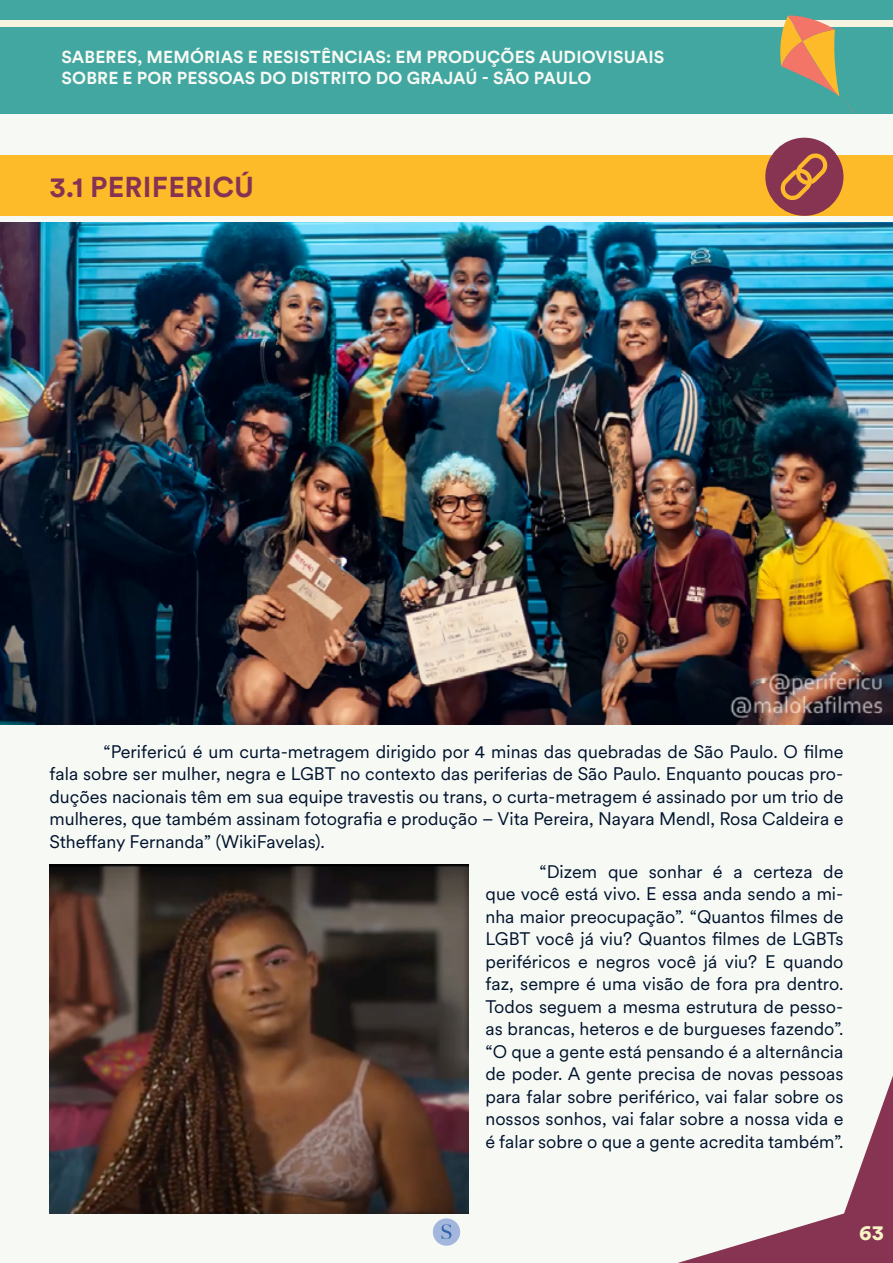
<style>
.page{position:relative;width:893px;height:1263px;background:#f7f9f4}
.page>*{position:absolute;margin:0;border:0;box-sizing:border-box;transform-origin:0 0}
.t1{font:700 28.5px "Circular XX";letter-spacing:.01em;color:#863353}
.t2{font:900 21px "Circular XX";color:#f6f5c6}
.t3{font:18px/22.5px "Circular XX";color:#00122d;text-align:justify}
.t4{font:700 17.25px/20.7px "Circular XX";letter-spacing:.01em;color:#f7f9f4}
</style>
<div class="page">
<div style="left:0;top:0;width:893px;height:113px;background:#42a7a1"></div>
<div style="left:0;top:20px;width:893px;height:7px;background:#f6f3e1"></div>
<svg style="left:678px;top:1076px;width:215px;height:187px"></svg>
<div style="left:433px;top:1218px;width:27px;height:28px;background:#a3b7dc;border-radius:50%"></div>
<svg style="left:441px;top:1224px;width:10px;height:15px"></svg>
<div style="left:0;top:156px;width:893px;height:60px;background:#fdbb2a"></div>
<img style="left:0;top:222px;width:893px;height:502px">
<img style="left:50px;top:864px;width:418px;height:349px">
<div style="left:765px;top:138px;width:78px;height:78px;background:#873453;border-radius:50%"></div>
<svg style="left:777px;top:15px;width:78px;height:186px"></svg>
<p class="t4" style="left:62px;top:46px;width:604px">SABERES, MEMÓRIAS E RESISTÊNCIAS: EM PRODUÇÕES AUDIOVISUAIS<br>SOBRE E POR PESSOAS DO DISTRITO DO GRAJAÚ - SÃO PAULO</p>
<h1 class="t1" style="left:50px;top:168px;width:206px">3.1 PERIFERICÚ</h1>
<p class="t3" style="left:50px;top:739px;width:795px;text-indent:54px">“Perifericú é um curta-metragem dirigido por 4 minas das quebradas de São Paulo. O filme fala sobre ser mulher, negra e LGBT no contexto das periferias de São Paulo. Enquanto poucas pro&shy;duções nacionais têm em sua equipe travestis ou trans, o curta-metragem é assinado por um trio de mulheres, que também assinam fotografia e produção – Vita Pereira, Nayara Mendl, Rosa Caldeira e Stheffany Fernanda” (WikiFavelas).</p>
<p class="t3" style="left:485px;top:859px;width:359px;text-indent:54px">“Dizem que sonhar é a certeza de que você está vivo. E essa anda sendo a mi&shy;nha maior preocupação”. “Quantos filmes de LGBT você já viu? Quantos filmes de LGBTs periféricos e negros você já viu? E quando faz, sempre é uma visão de fora pra dentro.<br>Todos seguem a mesma estrutura de pesso&shy;as brancas, heteros e de burgueses fazendo”. “O que a gente está pensando é a alternância de poder. A gente precisa de novas pessoas para falar sobre periférico, vai falar sobre os nossos sonhos, vai falar sobre a nossa vida e é falar sobre o que a gente acredita também”.</p>
<p class="t2" style="left:859px;top:1218px;width:26px">63</p>
</div>
